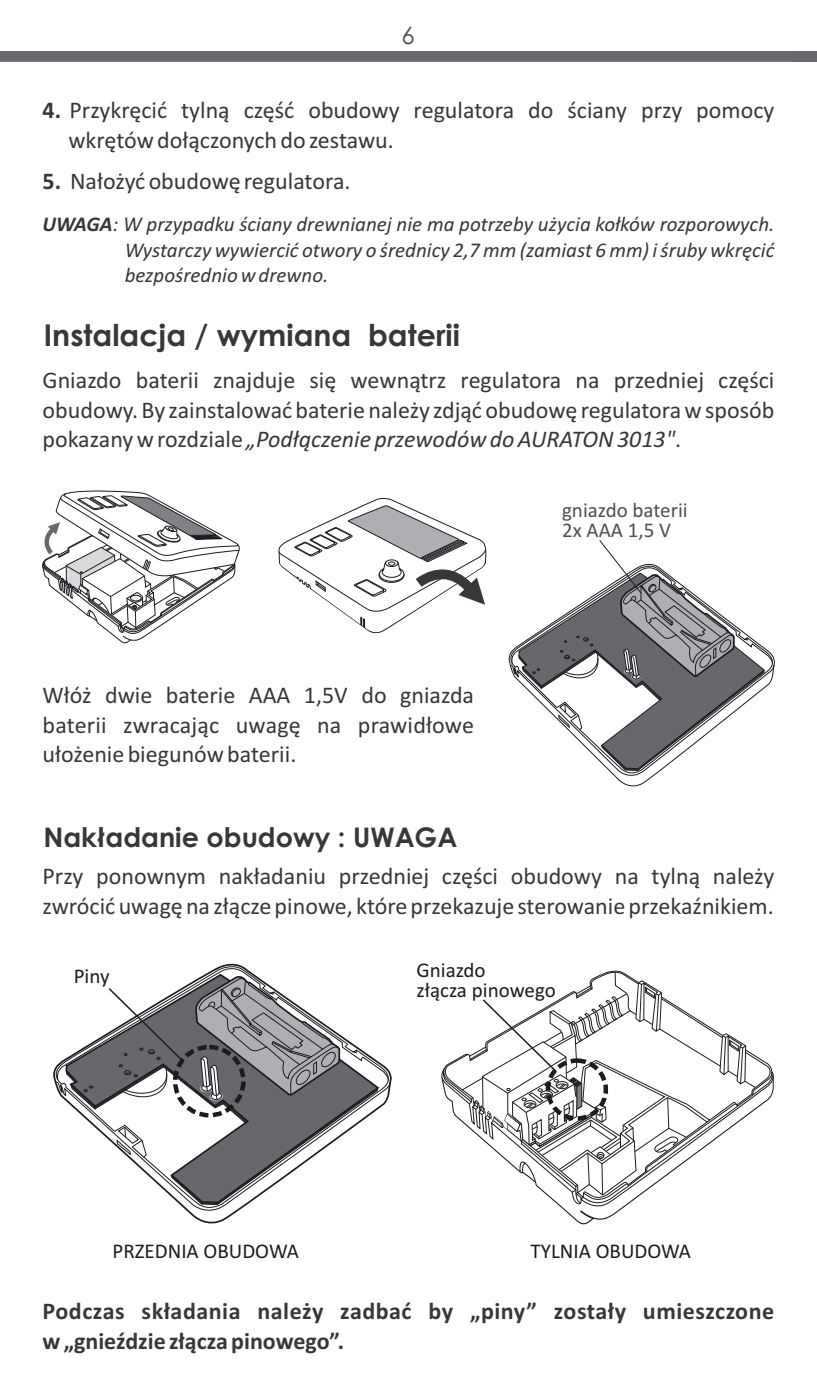
<style>
.page{position:relative;width:817px;height:1395px;background:#fff}
.page>*{position:absolute;margin:0;border:0;box-sizing:border-box;transform-origin:0 0}
.t1{font:700 30px "Century Gothic";color:#39363a}
.t2{font:700 27px "Century Gothic";color:#39363a}
.t3{font:24px/29.4px "Calibri";color:#39363a}
.t4{font:700 24px/29.4px "Calibri";letter-spacing:.015em;color:#39363a}
.t5{font:24px "Century Gothic";color:#504e53}
.t6{font:italic 21px/25.5px "Calibri";color:#39363a;text-align:justify}
.t7{font:21px/19.2px "Calibri";color:#1b1c20}
.t8{font:21px/20.4px "Calibri";color:#504e53}
.s1{font-weight:700}
.s2{font-style:italic}
</style>
<div class="page">
<svg style="left:42px;top:490px;width:198px;height:154px"></svg>
<svg style="left:278px;top:497px;width:209px;height:137px"></svg>
<svg style="left:55px;top:1080px;width:336px;height:137px"></svg>
<svg style="left:56px;top:964px;width:333px;height:241px"></svg>
<svg style="left:441px;top:971px;width:332px;height:249px"></svg>
<svg style="left:510px;top:540px;width:264px;height:241px"></svg>
<svg style="left:0;top:51px;width:816px;height:11px"></svg>
<p class="t5" style="left:401px;top:26px;width:15px">6</p>
<p class="t3" style="left:68px;top:98px;width:707px;text-indent:-26px"><span class="s1">4.</span> Przykręcić tylną część obudowy regulatora do ściany przy pomocy wkrętów dołączonych do zestawu.</p>
<p class="t3" style="left:43px;top:168px;width:309px"><span class="s1">5.</span> Nałożyć obudowę regulatora.</p>
<p class="t6" style="left:125px;top:213px;width:651px;text-indent:-82px"><span class="s1">UWAGA</span>: W przypadku ściany drewnianej nie ma potrzeby użycia kołków rozporowych.<br>Wystarczy wywiercić otwory o średnicy 2,7 mm (zamiast 6 mm) i śruby wkręcić bezpośrednio w drewno.</p>
<p class="t1" style="left:44px;top:323px;width:417px">Instalacja / wymiana baterii</p>
<p class="t3" style="left:42px;top:368px;width:733px;text-align:justify">Gniazdo baterii znajduje się wewnątrz regulatora na przedniej części obudowy. By zainstalować baterie należy zdjąć obudowę regulatora w sposób pokazany w rozdziale <span class="s2">„Podłączenie przewodów do AURATON 3013"</span>.</p>
<p class="t3" style="left:43px;top:683px;width:433px;text-align:justify">Włóż dwie baterie AAA 1,5V do gniazda baterii zwracając uwagę na prawidłowe ułożenie biegunów baterii.</p>
<p class="t8" style="left:562px;top:501px;width:127px">gniazdo baterii<br>2x AAA 1,5 V</p>
<p class="t2" style="left:43px;top:826px;width:415px">Nakładanie obudowy : UWAGA</p>
<p class="t3" style="left:43px;top:863px;width:733px">Przy ponownym nakładaniu przedniej części obudowy na tylną należy zwrócić uwagę na złącze pinowe, które przekazuje sterowanie przekaźnikiem.</p>
<p class="t7" style="left:74px;top:968px;width:37px">Piny</p>
<p class="t7" style="left:416px;top:962px;width:141px">Gniazdo<br>złącza pinowego</p>
<p class="t7" style="left:112px;top:1243px;width:188px">PRZEDNIA OBUDOWA</p>
<p class="t7" style="left:530px;top:1243px;width:162px">TYLNIA OBUDOWA</p>
<p class="t4" style="left:42px;top:1298px;width:733px">Podczas składania należy zadbać by „piny” zostały umieszczone w „gnieździe złącza pinowego”.</p>
</div>
